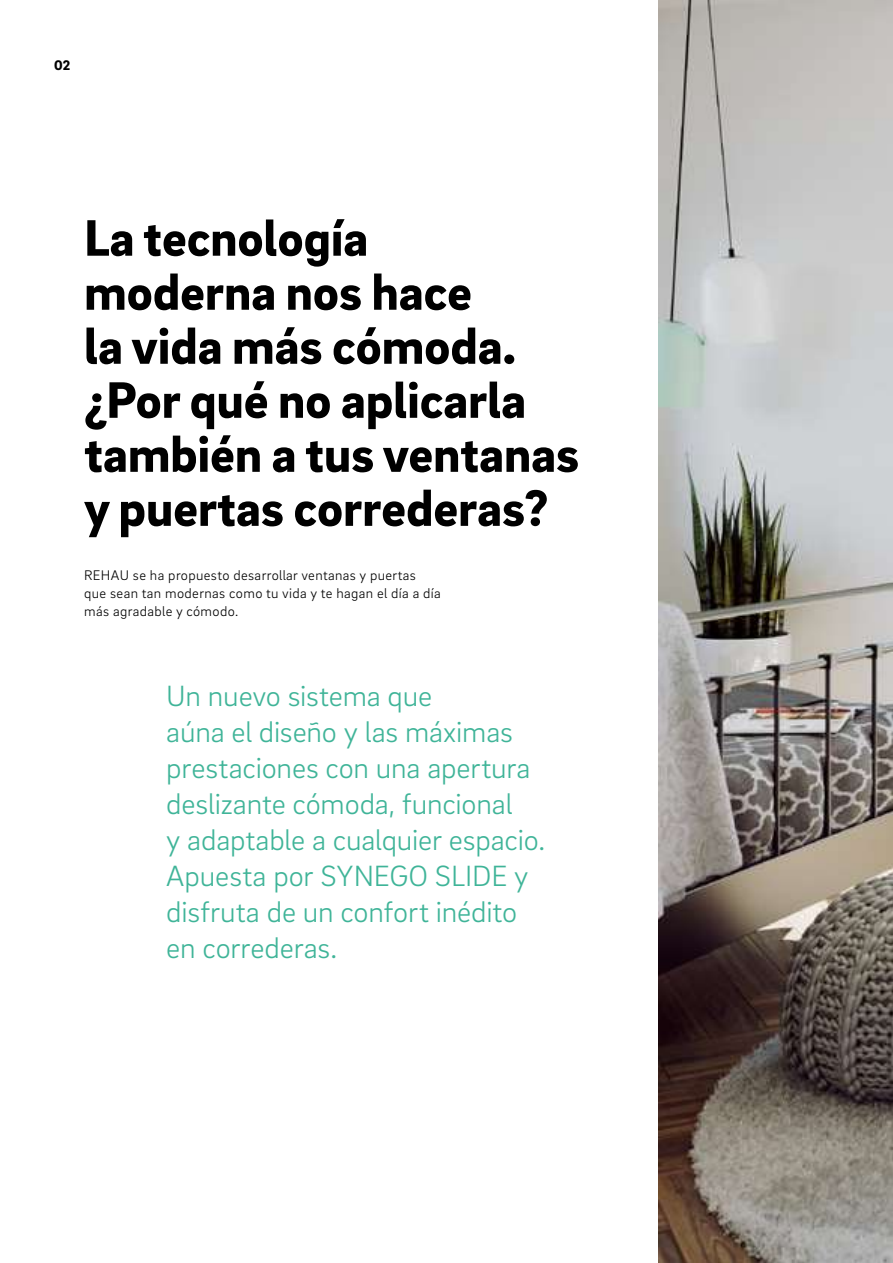
<style>
.page{position:relative;width:893px;height:1263px;background:#fff}
.page>*{position:absolute;margin:0;border:0;box-sizing:border-box;transform-origin:0 0}
.t1{font:900 52.5px/54px "Brix Sans";color:#000}
.t2{font:300 30px/36px "Brix Sans";letter-spacing:-.005em;color:#3fb498}
.t3{font:300 14.25px/18px "Brix Sans";letter-spacing:.025em;color:#000}
.t4{font:900 14.25px "Brix Sans";color:#000}
</style>
<div class="page">
<img style="left:659px;top:0;width:234px;height:1263px">
<p class="t4" style="left:54px;top:56px;width:18px">02</p>
<h1 class="t1" style="left:84px;top:208px;width:496px">La tecnología<br>moderna nos hace<br>la vida más cómoda. ¿Por qué no aplicarla también a tus ventanas y puertas correderas?</h1>
<p class="t3" style="left:84px;top:565px;width:358px">REHAU se ha propuesto desarrollar ventanas y puertas que sean tan modernas como tu vida y te hagan el día a día más agradable y cómodo.</p>
<p class="t2" style="left:166px;top:676px;width:380px">Un nuevo sistema que<br>aúna el diseño y las máximas prestaciones con una apertura deslizante cómoda, funcional<br>y adaptable a cualquier espacio.<br>Apuesta por SYNEGO SLIDE y disfruta de un confort inédito en correderas.</p>
</div>
